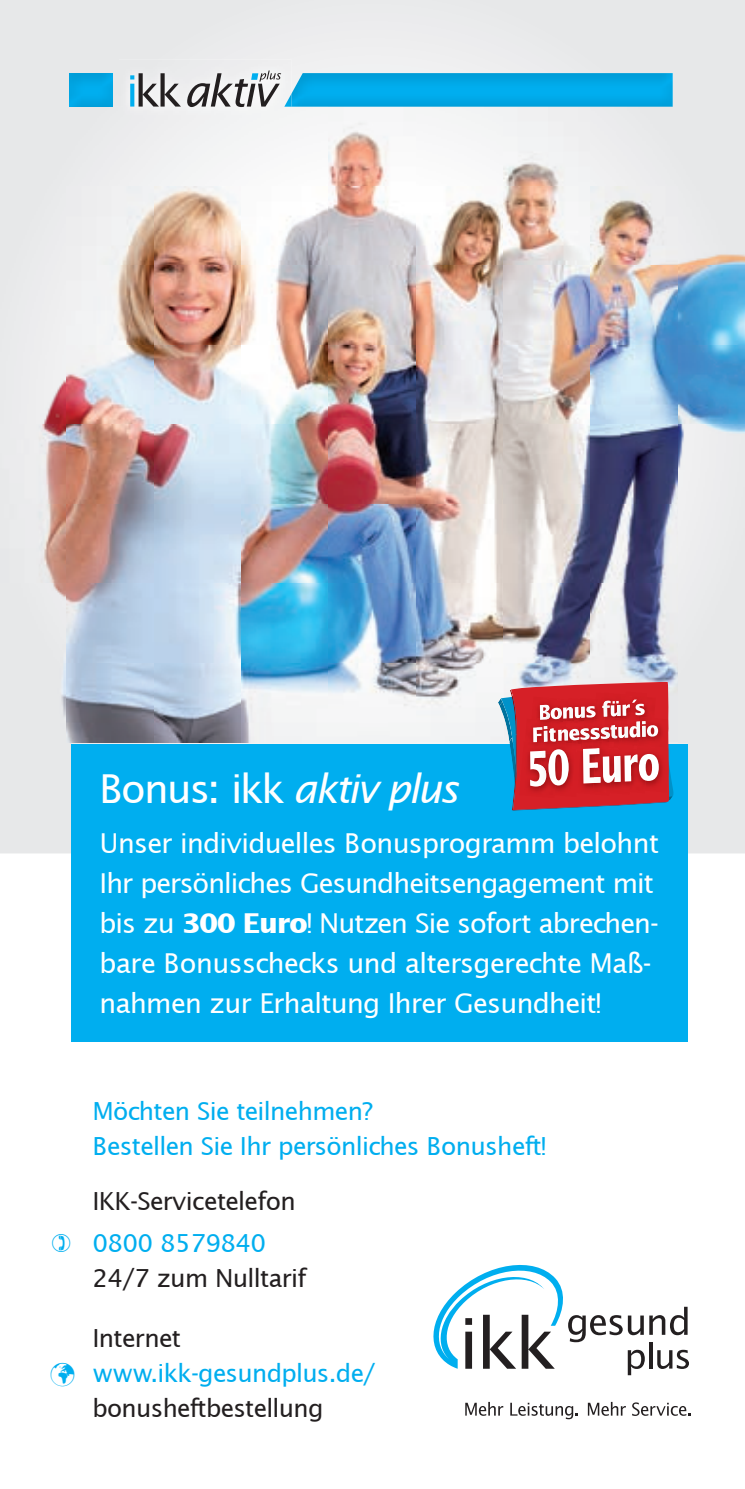
<style>
.page{position:relative;width:745px;height:1489px;background:#fff}
.page>*{position:absolute;margin:0;border:0;box-sizing:border-box;transform-origin:0 0}
.t1{font:40px "IKK Lucida Sans";letter-spacing:-.015em;color:#fff}
.t2{font:27.5px/40px "IKK Lucida Sans";color:#fff}
.t3{font:25px/35px "IKK Lucida Sans";color:#00aeef}
.t4{font:25px "IKK Lucida Sans";color:#231f20}
.s1{font-style:italic}
.s2{font-weight:700}
.s3{color:#231f20}
</style>
<div class="page">
<div style="left:0;top:0;width:744px;height:853px;background:#e7e8e9"></div>
<div style="left:0;top:107px;width:154px;height:79px;background:#e7e8e9"></div>
<div style="left:154px;top:118px;width:87px;height:68px;background:#f2f3f4"></div>
<img style="left:241px;top:107px;width:503px;height:79px">
<img style="left:0;top:186px;width:744px;height:556px">
<div style="left:71px;top:743px;width:616px;height:298px;background:#00aeef"></div>
<svg style="left:433px;top:1264px;width:255px;height:110px"></svg>
<svg style="left:465px;top:1401px;width:38px;height:14px"></svg>
<svg style="left:510px;top:1402px;width:67px;height:17px"></svg>
<svg style="left:587px;top:1401px;width:38px;height:14px"></svg>
<svg style="left:632px;top:1402px;width:58px;height:13px"></svg>
<svg style="left:497px;top:681px;width:176px;height:129px"></svg>
<div style="left:119px;top:60px;width:172px;height:58px;background:#eeeeef"></div>
<svg style="left:130px;top:73px;width:51px;height:34px"></svg>
<svg style="left:187px;top:70px;width:94px;height:37px"></svg>
<img style="left:291px;top:73px;width:381px;height:34px">
<img style="left:284px;top:93px;width:7px;height:14px">
<img style="left:70px;top:73px;width:42px;height:34px">
<h1 class="t1" style="left:100px;top:766px;width:359px">Bonus: ikk <span class="s1">aktiv plus</span></h1>
<p class="t2" style="left:100px;top:823px;width:560px">Unser individuelles Bonusprogramm belohnt Ihr persönliches Gesundheitsengagement mit bis zu <span class="s2">300 Euro</span>! Nutzen Sie sofort abrechen&shy;bare Bonusschecks und altersgerechte Maß&shy;nahmen zur Erhaltung Ihrer Gesundheit!</p>
<p class="t3" style="left:93px;top:1093px;width:454px">Möchten Sie teilnehmen?<br>Bestellen Sie Ihr persönliches Bonusheft!</p>
<p class="t4" style="left:93px;top:1186px;width:204px">IKK-Servicetelefon</p>
<p class="t3" style="left:93px;top:1225px;width:175px">0800 8579840</p>
<p class="t4" style="left:93px;top:1263px;width:215px">24/7 zum Nulltarif</p>
<p class="t4" style="left:93px;top:1323px;width:89px">Internet</p>
<p class="t3" style="left:50px;top:1355px;width:326px;text-align:center">✓ www.ikk-gesundplus.de/ <span class="s3">bonusheftbestellung</span></p>
</div>
